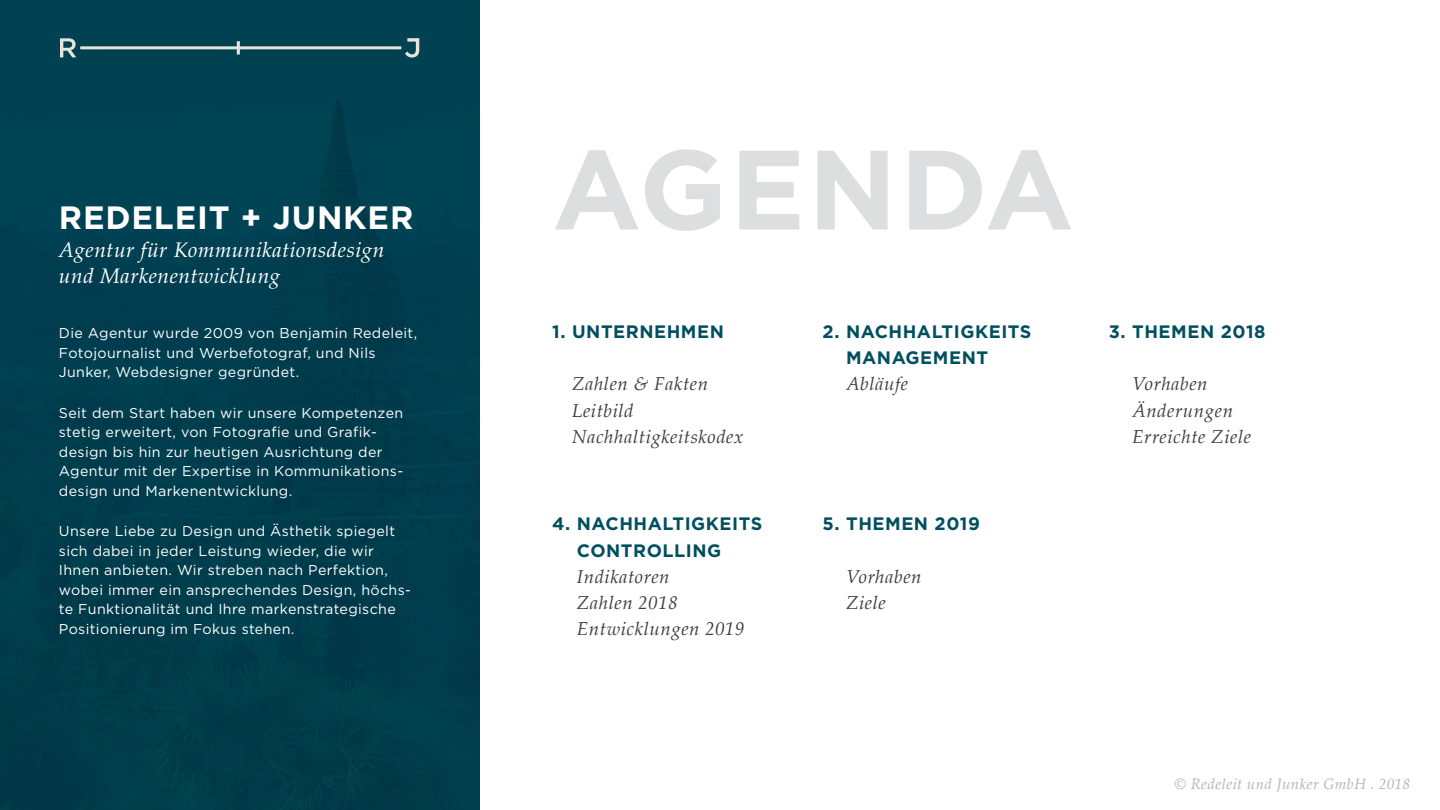
<style>
.page{position:relative;width:1440px;height:810px;background:#fff}
.page>*{position:absolute;margin:0;border:0;box-sizing:border-box;transform-origin:0 0}
.Fließtext{font:700 112.5px "Gotham";letter-spacing:.025em;color:#dddee0}
.Fließtext-2{font:700 32.25px "Gotham";letter-spacing:.025em;color:#fff}
.Fließtext-3{font:21px/25.5px "Palatino Italic Os F";letter-spacing:.025em;color:#fff}
.t1{font:italic 18.75px/26.2px "Palatino";letter-spacing:.03em;color:#3e3e3f}
.t2{font:700 18px/26.2px "Gotham";letter-spacing:.03em;color:#004f5f}
.t3{font:italic 15px "Palatino";letter-spacing:.03em;color:#b2b3b7}
.Fließtext-4{font:14.25px/19.5px "Gotham";letter-spacing:.025em;color:#fff}
</style>
<div class="page">
<div style="left:0;top:1px;width:480px;height:809px;background:#003e4e"></div>
<svg style="left:60px;top:38px;width:359px;height:20px"></svg>
<p class="Fließtext-2" style="left:59px;top:196px;width:356px">REDELEIT + JUNKER</p>
<p class="Fließtext-3" style="left:59px;top:238px;width:327px">Agentur für Kommunikationsdesign und Markenentwicklung</p>
<p class="Fließtext-4" style="left:59px;top:323px;width:360px">Die Agentur wurde 2009 von Benjamin Redeleit,<br>Fotojournalist und Werbefotograf, und Nils<br>Junker, Webdesigner gegründet.</p>
<p class="Fließtext-4" style="left:59px;top:403px;width:346px">Seit dem Start haben wir unsere Kompetenzen stetig erweitert, von Fotografie und Grafik&shy;design bis hin zur heutigen Ausrichtung der Agentur mit der Expertise in Kommunikations&shy;design und Markenentwicklung.</p>
<p class="Fließtext-4" style="left:59px;top:521px;width:354px">Unsere Liebe zu Design und Ästhetik spiegelt sich dabei in jeder Leistung wieder, die wir Ihnen anbieten. Wir streben nach Perfektion, wobei immer ein ansprechendes Design, höchs&shy;te Funktionalität und Ihre markenstrategische Positionierung im Fokus stehen.</p>
<p class="Fließtext" style="left:552px;top:115px;width:523px">AGENDA</p>
<p class="t2" style="left:552px;top:318px;width:173px">1. UNTERNEHMEN</p>
<p class="t1" style="left:572px;top:371px;width:173px">Zahlen &amp; Fakten<br>Leitbild<br>Nachhaltigkeitskodex</p>
<p class="t2" style="left:577px;top:511px;width:187px;text-indent:-25px">4. NACHHALTIGKEITS<br>CONTROLLING</p>
<p class="t1" style="left:577px;top:563px;width:169px">Indikatoren<br>Zahlen 2018<br>Entwicklungen 2019</p>
<p class="t2" style="left:846px;top:318px;width:187px;text-indent:-23px">2. NACHHALTIGKEITS<br>MANAGEMENT</p>
<p class="t1" style="left:846px;top:371px;width:64px">Abläufe</p>
<p class="t2" style="left:823px;top:511px;width:159px">5. THEMEN 2019</p>
<p class="t1" style="left:846px;top:563px;width:77px">Vorhaben<br>Ziele</p>
<p class="t2" style="left:1109px;top:318px;width:158px">3. THEMEN 2018</p>
<p class="t1" style="left:1132px;top:371px;width:120px">Vorhaben<br>Änderungen<br>Erreichte Ziele</p>
<p class="t3" style="left:1175px;top:772px;width:237px">© Redeleit und Junker GmbH . 2018</p>
</div>
